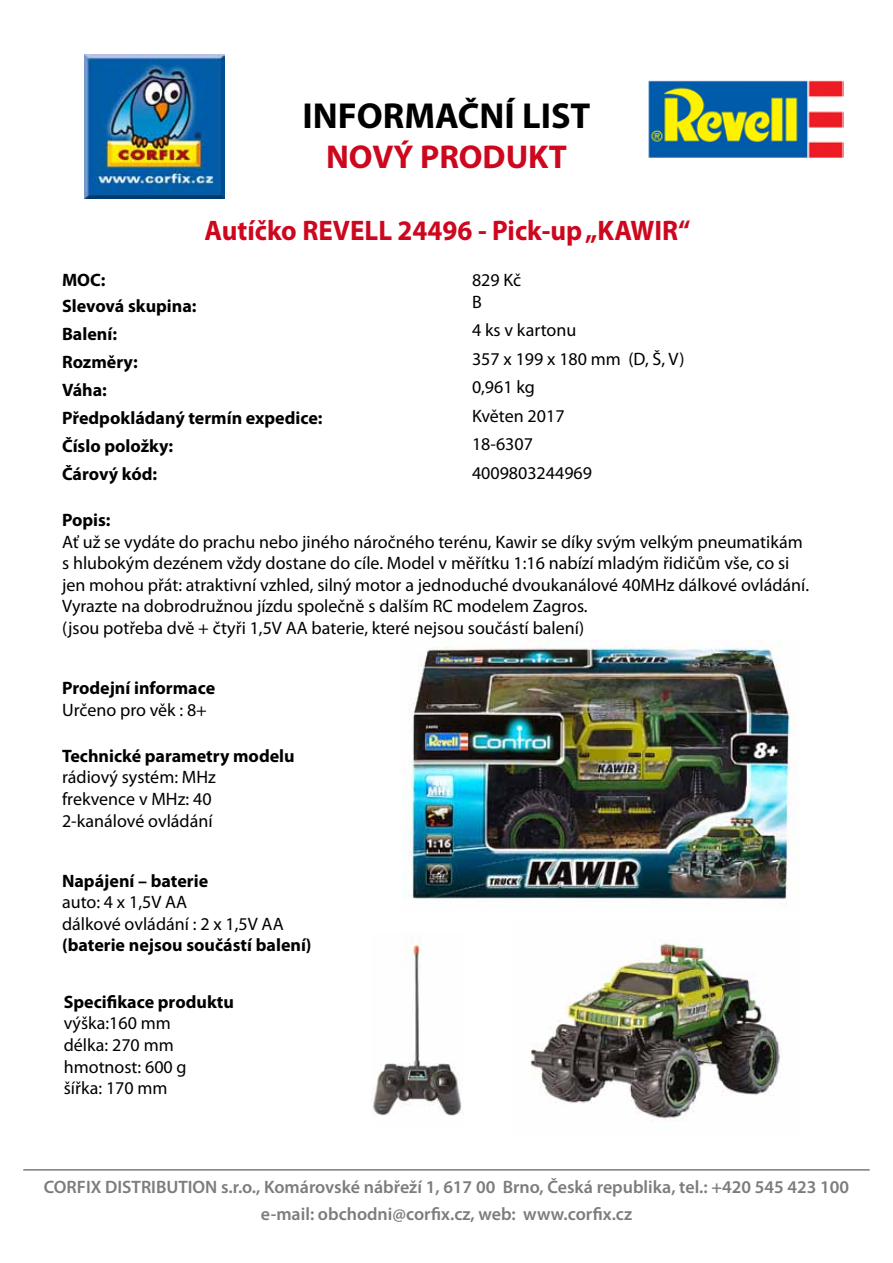
<style>
.page{position:relative;width:893px;height:1263px;background:#fff}
.page>*{position:absolute;margin:0;border:0;box-sizing:border-box;transform-origin:0 0}
.t1{font:700 36.3px "Myriad Pro";color:#000}
.t2{font:700 33.15px "Myriad Pro";color:#cd071e}
.t3{font:700 28.35px "Myriad Pro";color:#cd071e;scale:.95 1}
.t4{font:18px/21.6px "Myriad Pro";color:#000}
.t5{font:700 18px/27.9px "Myriad Pro";color:#000}
.t6{font:600 18px/27px "Myriad Pro";color:#7b7c7e;text-align:center}
</style>
<div class="page">
<img style="left:85px;top:54px;width:140px;height:145px">
<hr style="left:23px;top:1169px;width:847px;height:1px;background:#7b7c7e">
<img style="left:648px;top:80px;width:196px;height:78px">
<img style="left:402px;top:640px;width:393px;height:264px">
<img style="left:371px;top:934px;width:91px;height:182px">
<img style="left:530px;top:940px;width:250px;height:179px">
<h1 class="t1" style="left:302px;top:92px;width:289px">INFORMAČNÍ LIST</h1>
<h2 class="t2" style="left:326px;top:135px;width:242px">NOVÝ PRODUKT</h2>
<h3 class="t3" style="left:205px;top:212px;width:513px">Autíčko REVELL 24496 - Pick-up „KAWIR“</h3>
<p class="t5" style="left:62px;top:267px;width:136px;line-height:25.8px">MOC:<br>Slevová skupina:</p>
<p class="t5" style="left:62px;top:320px;width:262px">Balení:<br>Rozměry:<br>Váha:<br>Předpokládaný termín expedice:<br>Číslo položky:<br>Čárový kód:</p>
<p class="t4" style="left:472px;top:269px;width:51px">829 Kč<br>B</p>
<p class="t4" style="left:472px;top:316px;width:214px;line-height:28.3px">4 ks v kartonu<br>357 x 199 x 180 mm (D, Š, V)<br>0,961 kg<br>Květen 2017<br>18-6307<br>4009803244969</p>
<p class="t5" style="left:62px;top:505px;width:50px">Popis:</p>
<p class="t4" style="left:62px;top:530px;width:749px">Ať už se vydáte do prachu nebo jiného náročného terénu, Kawir se díky svým velkým pneumatikám s hlubokým dezénem vždy dostane do cíle. Model v měřítku 1:16 nabízí mladým řidičům vše, co si jen mohou přát: atraktivní vzhled, silný motor a jednoduché dvoukanálové 40MHz dálkové ovládání.<br>Vyrazte na dobrodružnou jízdu společně s dalším RC modelem Zagros.<br>(jsou potřeba dvě + čtyři 1,5V AA baterie, které nejsou součástí balení)</p>
<p class="t5" style="left:62px;top:673px;width:155px">Prodejní informace</p>
<p class="t4" style="left:62px;top:699px;width:146px">Určeno pro věk : 8+</p>
<p class="t5" style="left:62px;top:741px;width:234px">Technické parametry modelu</p>
<p class="t4" style="left:62px;top:766px;width:155px">rádiový systém: MHz frekvence v MHz: 40<br>2-kanálové ovládání</p>
<p class="t5" style="left:62px;top:866px;width:148px">Napájení – baterie</p>
<p class="t4" style="left:62px;top:891px;width:223px">auto: 4 x 1,5V AA<br>dálkové ovládání : 2 x 1,5V AA</p>
<p class="t5" style="left:62px;top:931px;width:251px">(baterie nejsou součástí balení)</p>
<p class="t5" style="left:64px;top:987px;width:172px">Specifikace produktu</p>
<p class="t4" style="left:64px;top:1012px;width:124px">výška:160 mm délka: 270 mm hmotnost: 600 g šířka: 170 mm</p>
<p class="t6" style="left:44px;top:1173px;width:807px">CORFIX DISTRIBUTION s.r.o., Komárovské nábřeží 1, 617 00 Brno, Česká republika, tel.: +420 545 423 100 e-mail: obchodni@corfix.cz, web: www.corfix.cz</p>
</div>
